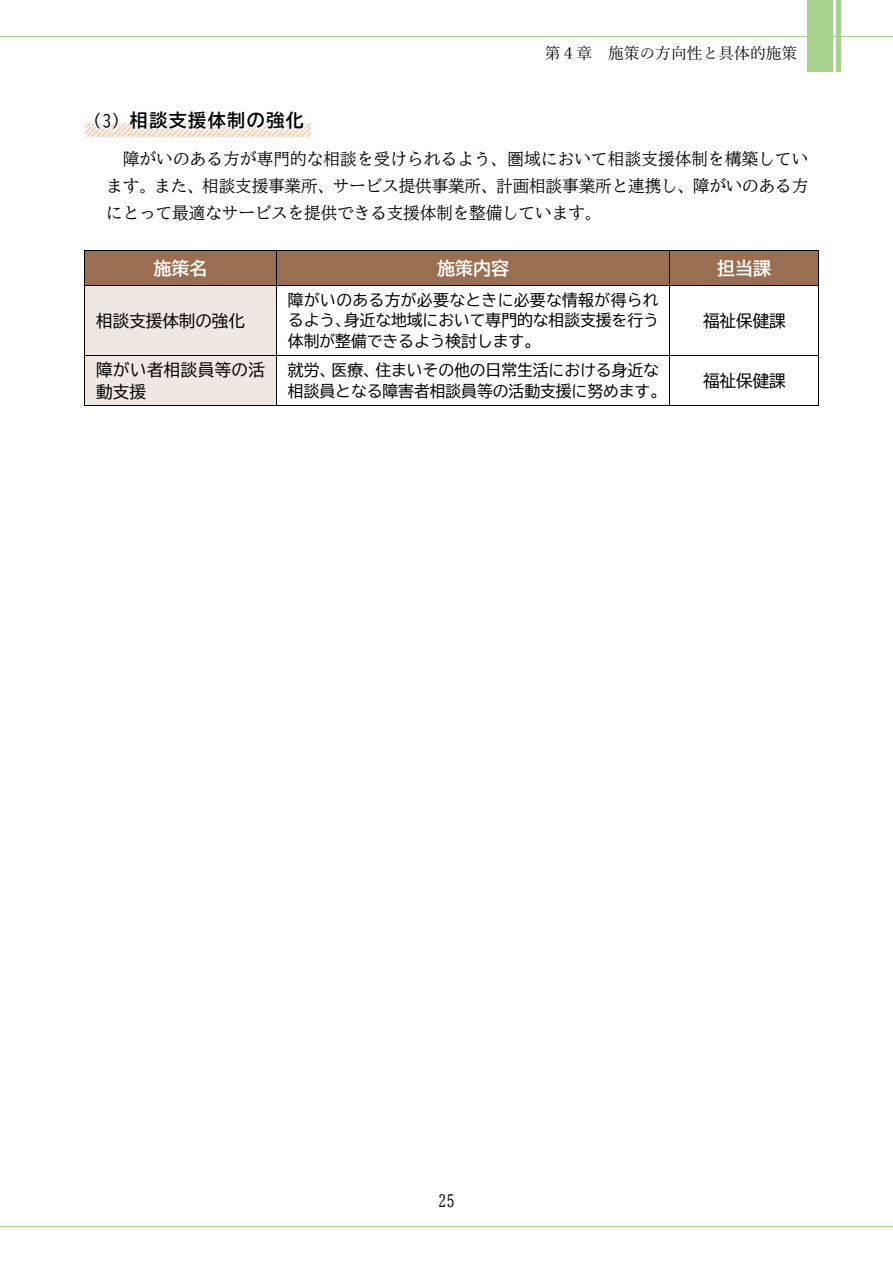
<style>
.page{position:relative;width:893px;height:1263px;background:#fff}
.page>*{position:absolute;margin:0;border:0;box-sizing:border-box;transform-origin:0 0}
.t1{font:18px "BIZ UD Gothic Bold";letter-spacing:.075em;color:#000}
.t2{font:18px "BIZ UD Gothic Bold";color:#fff}
.t3{font:16.5px/27px "BIZ UD Mincho Medium";color:#000;text-align:justify}
.t4{font:16.5px "BIZ UD Gothic";color:#000}
.t5{font:16.5px/21.5px "BIZ UD Gothic";letter-spacing:.02em;color:#000}
.t6{font:15.9px/20.5px "BIZ UD Gothic";color:#000;text-align:justify}
.t7{font:15.9px "Yu Mincho";color:#000}
.s1{font-family:"BIZ UD Gothic";font-size:16.5px}
</style>
<div class="page">
<div style="left:808px;top:0;width:25px;height:71px;background:#a9d18e"></div>
<hr style="left:837px;top:0;width:4px;height:71px;background:#a9d18e">
<img style="left:85px;top:123px;width:33px;height:14px">
<img style="left:118px;top:123px;width:193px;height:14px">
<div style="left:86px;top:251px;width:190px;height:34px;background:#9a6e50"></div>
<div style="left:277px;top:251px;width:393px;height:34px;background:#9a6e50"></div>
<div style="left:670px;top:251px;width:148px;height:34px;background:#9a6e50"></div>
<hr style="left:85px;top:251px;width:191px;height:1px;background:#000">
<hr style="left:277px;top:251px;width:393px;height:1px;background:#000">
<hr style="left:670px;top:251px;width:148px;height:1px;background:#000">
<hr style="left:85px;top:251px;width:1px;height:34px;background:#000">
<hr style="left:276px;top:251px;width:1px;height:34px;background:#000">
<hr style="left:670px;top:251px;width:1px;height:34px;background:#000">
<hr style="left:818px;top:251px;width:1px;height:34px;background:#000">
<div style="left:86px;top:286px;width:190px;height:69px;background:#efe7e1"></div>
<hr style="left:85px;top:285px;width:191px;height:1px;background:#000">
<hr style="left:277px;top:285px;width:393px;height:1px;background:#000">
<hr style="left:670px;top:285px;width:148px;height:1px;background:#000">
<hr style="left:85px;top:286px;width:1px;height:69px;background:#000">
<hr style="left:276px;top:286px;width:1px;height:69px;background:#000">
<hr style="left:670px;top:286px;width:1px;height:69px;background:#000">
<hr style="left:818px;top:286px;width:1px;height:69px;background:#000">
<div style="left:86px;top:356px;width:190px;height:50px;background:#efe7e1"></div>
<hr style="left:85px;top:355px;width:191px;height:1px;background:#000">
<hr style="left:277px;top:355px;width:393px;height:1px;background:#000">
<hr style="left:670px;top:355px;width:148px;height:1px;background:#000">
<hr style="left:85px;top:356px;width:1px;height:50px;background:#000">
<hr style="left:85px;top:406px;width:191px;height:1px;background:#000">
<hr style="left:276px;top:356px;width:1px;height:50px;background:#000">
<hr style="left:277px;top:406px;width:393px;height:1px;background:#000">
<hr style="left:670px;top:356px;width:1px;height:50px;background:#000">
<hr style="left:670px;top:406px;width:148px;height:1px;background:#000">
<hr style="left:818px;top:356px;width:1px;height:50px;background:#000">
<hr style="left:0;top:36px;width:893px;height:1px;background:#a8d08d">
<hr style="left:0;top:1226px;width:893px;height:1px;background:#a8d08d">
<p class="t7" style="left:545px;top:45px;width:254px">第４章 施策の方向性と具体的施策</p>
<h4 class="t1" style="left:85px;top:111px;width:220px"><span class="s1">（3）</span>相談支援体制の強化</h4>
<p class="t3" style="left:106px;top:145px;width:704px;text-indent:17px">障がいのある方が専門的な相談を受けられるよう、圏域において相談支援体制を構築しています。また、相談支援事業所、サービス提供事業所、計画相談事業所と連携し、障がいのある方にとって最適なサービスを提供できる支援体制を整備しています。</p>
<p class="t2" style="left:154px;top:259px;width:56px">施策名</p>
<p class="t2" style="left:437px;top:259px;width:73px">施策内容</p>
<p class="t2" style="left:717px;top:259px;width:55px">担当課</p>
<p class="t4" style="left:96px;top:312px;width:150px">相談支援体制の強化</p>
<p class="t6" style="left:288px;top:290px;width:373px">障がいのある方が必要なときに必要な情報が得られるよう、身近な地域において専門的な相談支援を行う体制が整備できるよう検討します。</p>
<p class="t4" style="left:703px;top:312px;width:84px">福祉保健課</p>
<p class="t5" style="left:96px;top:359px;width:170px">障がい者相談員等の活動支援</p>
<p class="t6" style="left:288px;top:360px;width:380px">就労、医療、住まいその他の日常生活における身近な相談員となる障害者相談員等の活動支援に努めます。</p>
<p class="t4" style="left:703px;top:372px;width:84px">福祉保健課</p>
<p class="t3" style="left:438px;top:1187px;width:18px">25</p>
</div>
